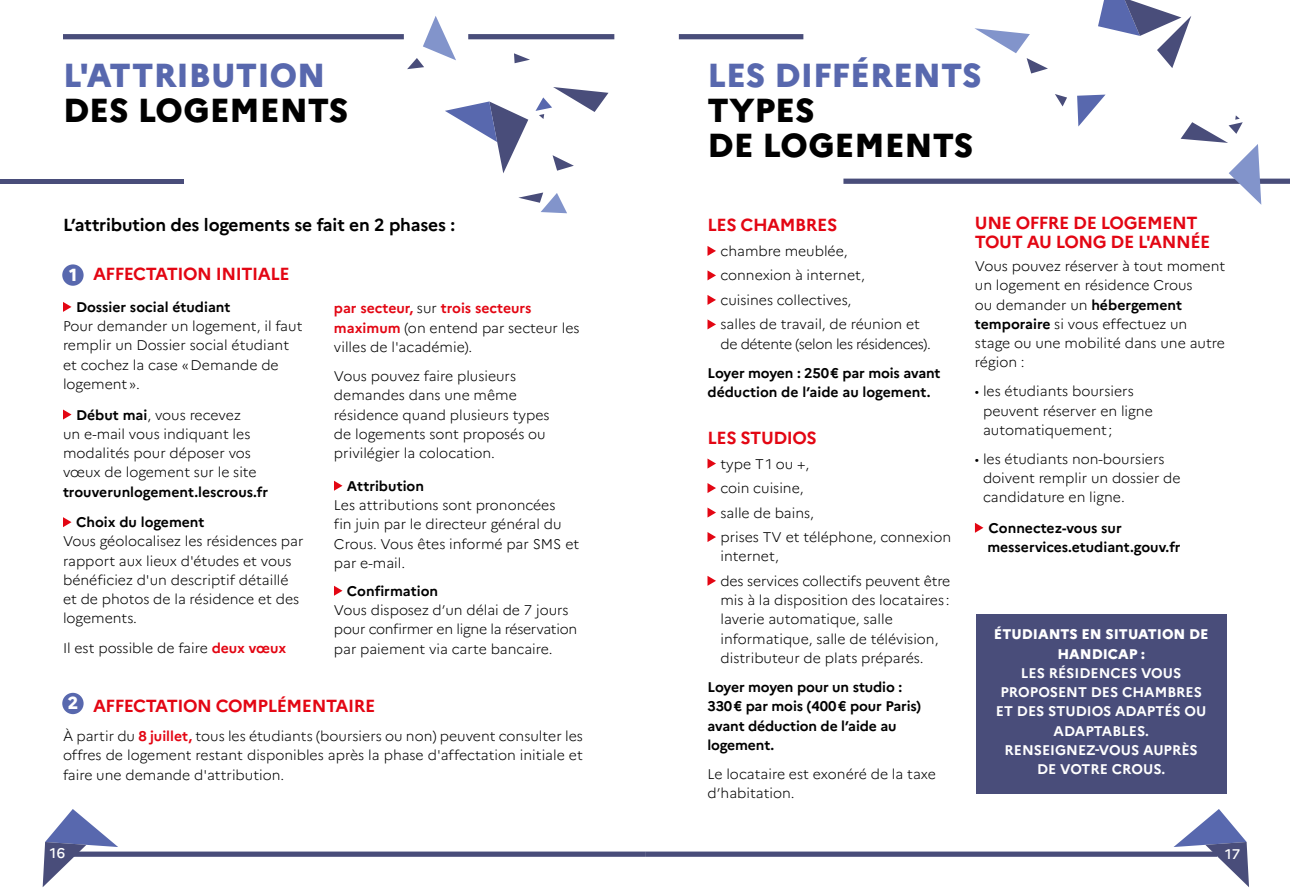
<style>
.page{position:relative;width:1290px;height:893px;background:#fff}
.page>*{position:absolute;margin:0;border:0;box-sizing:border-box;transform-origin:0 0}
.t1{font:800 33.25px/35px "Marianne";color:#000}
.t2{font:800 33.25px "Marianne";color:#5868ae}
.t3{font:700 17.5px/19.2px "Marianne";letter-spacing:-.025em;color:#e30613}
.t4{font:700 17.5px "Marianne";letter-spacing:-.01em;color:#000}
.t5{font:800 17.5px "Marianne";color:#fff}
.t6{font:300 14px/19.2px "Marianne";color:#000}
.t7{font:700 14px/19.2px "Marianne";color:#000}
.t8{font:700 14px/19.2px "Marianne";color:#fff;text-align:center}
.t9{font:800 14px/19.2px "Marianne";color:#fff;text-align:center}
.t10{font:300 14px "Marianne";letter-spacing:-.025em;color:#000}
.t11{font:500 14px "Marianne";color:#fff}
.t12{font:14px "Marianne";color:#fff}
.s1{font-weight:700}
.s2{font-weight:700;color:#e30613}
</style>
<div class="page">
<div style="left:63px;top:34px;width:341px;height:5px;background:#494d7a"></div>
<div style="left:468px;top:34px;width:146px;height:5px;background:#494d7a"></div>
<div style="left:72px;top:851px;width:574px;height:6px;background:#494d7a"></div>
<svg style="left:43px;top:809px;width:75px;height:78px"></svg>
<div style="left:0;top:179px;width:184px;height:5px;background:#494d7a"></div>
<svg style="left:63px;top:302px;width:9px;height:10px"></svg>
<svg style="left:63px;top:409px;width:9px;height:11px"></svg>
<svg style="left:63px;top:517px;width:9px;height:10px"></svg>
<svg style="left:334px;top:481px;width:8px;height:10px"></svg>
<svg style="left:334px;top:586px;width:8px;height:10px"></svg>
<div style="left:976px;top:614px;width:251px;height:180px;background:#494d7a"></div>
<svg style="left:707px;top:246px;width:9px;height:10px"></svg>
<svg style="left:707px;top:270px;width:9px;height:10px"></svg>
<svg style="left:707px;top:295px;width:9px;height:10px"></svg>
<svg style="left:707px;top:319px;width:9px;height:10px"></svg>
<svg style="left:707px;top:458px;width:9px;height:11px"></svg>
<svg style="left:707px;top:483px;width:9px;height:10px"></svg>
<svg style="left:707px;top:507px;width:9px;height:11px"></svg>
<svg style="left:707px;top:532px;width:9px;height:10px"></svg>
<svg style="left:707px;top:576px;width:9px;height:10px"></svg>
<div style="left:679px;top:34px;width:124px;height:5px;background:#494d7a"></div>
<div style="left:843px;top:179px;width:447px;height:5px;background:#494d7a"></div>
<svg style="left:975px;top:523px;width:8px;height:10px"></svg>
<div style="left:646px;top:851px;width:571px;height:6px;background:#494d7a"></div>
<svg style="left:1173px;top:809px;width:76px;height:78px"></svg>
<svg style="left:975px;top:28px;width:73px;height:46px"></svg>
<svg style="left:1098px;top:0;width:93px;height:68px"></svg>
<svg style="left:1055px;top:94px;width:12px;height:12px"></svg>
<svg style="left:1077px;top:95px;width:28px;height:32px"></svg>
<svg style="left:1180px;top:115px;width:81px;height:90px"></svg>
<div style="left:62px;top:264px;width:22px;height:22px;background:#5868ae;border-radius:50%"></div>
<div style="left:62px;top:693px;width:22px;height:21px;background:#5868ae;border-radius:50%"></div>
<svg style="left:514px;top:53px;width:16px;height:10px"></svg>
<svg style="left:518px;top:192px;width:49px;height:21px"></svg>
<svg style="left:552px;top:155px;width:22px;height:16px"></svg>
<svg style="left:445px;top:101px;width:83px;height:72px"></svg>
<svg style="left:535px;top:87px;width:73px;height:32px"></svg>
<svg style="left:407px;top:16px;width:49px;height:53px"></svg>
<h1 class="t2" style="left:63px;top:55px;width:264px">L'ATTRIBUTION</h1>
<h1 class="t1" style="left:63px;top:93px;width:287px">DES LOGEMENTS</h1>
<h1 class="t2" style="left:707px;top:55px;width:276px">LES DIFFÉRENTS</h1>
<h1 class="t1" style="left:707px;top:93px;width:267px">TYPES<br>DE LOGEMENTS</h1>
<p class="t4" style="left:63px;top:214px;width:394px">L’attribution des logements se fait en 2 phases :</p>
<p class="t3" style="left:707px;top:216px;width:131px">LES CHAMBRES</p>
<p class="t6" style="left:720px;top:239px;width:201px;line-height:24.5px">chambre meublée, connexion à internet, cuisines collectives,<br>salles de travail, de réunion et</p>
<p class="t10" style="left:720px;top:335px;width:212px">de détente (selon les résidences).</p>
<p class="t7" style="left:707px;top:363px;width:235px">Loyer moyen : 250€ par mois avant déduction de l’aide au logement.</p>
<p class="t3" style="left:707px;top:428px;width:111px">LES STUDIOS</p>
<p class="t6" style="left:720px;top:451px;width:232px;line-height:24.5px">type T1 ou +,<br>coin cuisine,<br>salle de bains,<br>prises TV et téléphone, connexion</p>
<p class="t6" style="left:720px;top:544px;width:231px;line-height:24.5px">internet,<br>des services collectifs peuvent être</p>
<p class="t6" style="left:720px;top:590px;width:231px">mis à la disposition des locataires : laverie automatique, salle informatique, salle de télévision, distributeur de plats préparés.</p>
<p class="t7" style="left:707px;top:677px;width:215px">Loyer moyen pour un studio :<br>330€ par mois (400€ pour Paris) avant déduction de l’aide au logement.</p>
<p class="t6" style="left:707px;top:764px;width:230px">Le locataire est exonéré de la taxe d’habitation.</p>
<p class="t3" style="left:93px;top:265px;width:198px">AFFECTATION INITIALE</p>
<p class="t7" style="left:76px;top:297px;width:156px">Dossier social étudiant</p>
<p class="t6" style="left:63px;top:316px;width:241px">Pour demander un logement, il faut remplir un Dossier social étudiant et cochez la case «Demande de logement».</p>
<p class="t6" style="left:63px;top:405px;width:195px;text-align:center"><span class="s1">Début mai</span>, vous recevez<br>un e-mail vous indiquant les modalités pour déposer vos vœux de logement sur le site</p>
<p class="t7" style="left:76px;top:476px;width:194px;line-height:30.6px;text-indent:-13px">trouverunlogement.lescrous.fr<br>Choix du logement</p>
<p class="t6" style="left:63px;top:532px;width:242px">Vous géolocalisez les résidences par rapport aux lieux d'études et vous bénéficiez d'un descriptif détaillé et de photos de la résidence et des logements.</p>
<p class="t6" style="left:63px;top:638px;width:225px">Il est possible de faire <span class="s2">deux vœux</span></p>
<p class="t5" style="left:69px;top:264px;width:10px">1</p>
<p class="t6" style="left:334px;top:299px;width:247px"><span class="s2">par secteur,</span> sur <span class="s2">trois secteurs maximum</span> (on entend par secteur les villes de l'académie).</p>
<p class="t6" style="left:334px;top:366px;width:217px">Vous pouvez faire plusieurs demandes dans une même résidence quand plusieurs types de logements sont proposés ou privilégier la colocation.</p>
<p class="t7" style="left:347px;top:476px;width:79px">Attribution</p>
<p class="t6" style="left:334px;top:495px;width:247px">Les attributions sont prononcées<br>fin juin par le directeur général du<br>Crous. Vous êtes informé par SMS et par e-mail.</p>
<p class="t7" style="left:347px;top:581px;width:93px">Confirmation</p>
<p class="t6" style="left:334px;top:600px;width:245px">Vous disposez d’un délai de 7 jours pour confirmer en ligne la réservation par paiement via carte bancaire.</p>
<p class="t5" style="left:68px;top:692px;width:12px">2</p>
<p class="t3" style="left:93px;top:696px;width:284px">AFFECTATION COMPLÉMENTAIRE</p>
<p class="t6" style="left:63px;top:726px;width:521px;text-align:justify">À partir du <span class="s2">8 juillet,</span> tous les étudiants (boursiers ou non) peuvent consulter les offres de logement restant disponibles après la phase d'affectation initiale et faire une demande d'attribution.</p>
<p class="t3" style="left:975px;top:213px;width:237px">UNE OFFRE DE LOGEMENT<br>TOUT AU LONG DE L'ANNÉE</p>
<p class="t6" style="left:975px;top:256px;width:252px">Vous pouvez réserver à tout moment un logement en résidence Crous<br>ou demander un <span class="s1">hébergement temporaire</span> si vous effectuez un stage ou une mobilité dans une autre région :</p>
<p class="t6" style="left:983px;top:382px;width:171px;text-indent:-8px">• les étudiants boursiers peuvent réserver en ligne automatiquement ;</p>
<p class="t6" style="left:983px;top:449px;width:199px;text-indent:-8px">• les étudiants non-boursiers doivent remplir un dossier de candidature en ligne.</p>
<p class="t7" style="left:987px;top:518px;width:195px">Connectez-vous sur messervices.etudiant.gouv.fr</p>
<p class="t9" style="left:994px;top:625px;width:216px">ÉTUDIANTS EN SITUATION DE<br>HANDICAP :</p>
<p class="t8" style="left:996px;top:663px;width:212px">LES RÉSIDENCES VOUS<br>PROPOSENT DES CHAMBRES<br>ET DES STUDIOS ADAPTÉS OU<br>ADAPTABLES.<br>RENSEIGNEZ-VOUS AUPRÈS<br>DE VOTRE CROUS.</p>
<p class="t12" style="left:1222px;top:842px;width:17px">17</p>
<p class="t11" style="left:50px;top:845px;width:17px">16</p>
<p class="t11" style="left:1225px;top:846px;width:17px">17</p>
</div>
